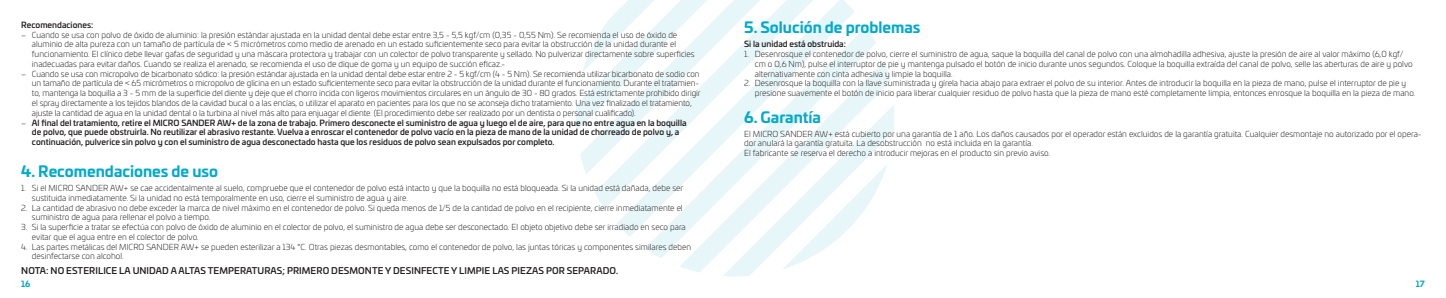
<style>
.page{position:relative;width:1446px;height:298px;background:#fff}
.page>*{position:absolute;margin:0;border:0;box-sizing:border-box;transform-origin:0 0}
.t1{font:700 15px "Univia Pro";color:#0ac}
.t2{font:500 9px "Univia Pro";letter-spacing:.01em;color:#231f20}
.t3{font:300 8.25px/9.8px "Univia Pro";color:#231f20}
.t4{font:500 8.25px/9.8px "Univia Pro";color:#231f20}
.t5{font:700 8.25px "Univia Pro";color:#0ac}
.s1{font-weight:300}
</style>
<div class="page">
<svg style="left:723px;top:105px;width:171px;height:171px"></svg>
<svg style="left:680px;top:62px;width:210px;height:210px"></svg>
<svg style="left:645px;top:27px;width:231px;height:231px"></svg>
<svg style="left:617px;top:0;width:237px;height:237px;fill:#eef8fa"></svg>
<svg style="left:595px;top:0;width:218px;height:209px;fill:#eef8fa"></svg>
<svg style="left:580px;top:0;width:180px;height:174px"></svg>
<svg style="left:576px;top:0;width:131px;height:131px"></svg>
<svg style="left:582px;top:0;width:72px;height:73px"></svg>
<p class="t4" style="left:21px;top:19px;width:74px">Recomendaciones:</p>
<p class="t3" style="left:32px;top:29px;width:664px;text-indent:-11px">– Cuando se usa con polvo de óxido de aluminio: la presión estándar ajustada en la unidad dental debe estar entre 3,5 - 5,5 kgf/cm (0,35 - 0,55 Nm). Se recomienda el uso de óxido de aluminio de alta pureza con un tamaño de partícula de &lt; 5 micrómetros como medio de arenado en un estado suficientemente seco para evitar la obstrucción de la unidad durante el funcionamiento. El clínico debe llevar gafas de seguridad y una máscara protectora y trabajar con un colector de polvo transparente y sellado. No pulverizar directamente sobre superficies inadecuadas para evitar daños. Cuando se realiza el arenado, se recomienda el uso de dique de goma y un equipo de succión eficaz.-</p>
<p class="t3" style="left:32px;top:68px;width:670px;text-indent:-11px">– Cuando se usa con micropolvo de bicarbonato sódico: la presión estándar ajustada en la unidad dental debe estar entre 2 - 5 kgf/cm (4 - 5 Nm). Se recomienda utilizar bicarbonato de sodio con un tamaño de partícula de &lt; 65 micrómetros o micropolvo de glicina en un estado suficientemente seco para evitar la obstrucción de la unidad durante el funcionamiento. Durante el tratamien&shy;to, mantenga la boquilla a 3 - 5 mm de la superficie del diente y deje que el chorro incida con ligeros movimientos circulares en un ángulo de 30 - 80 grados. Está estrictamente prohibido dirigir el spray directamente a los tejidos blandos de la cavidad bucal o a las encías, o utilizar el aparato en pacientes para los que no se aconseja dicho tratamiento. Una vez finalizado el tratamiento, ajuste la cantidad de agua en la unidad dental o la turbina al nivel más alto para enjuagar el diente. (El procedimiento debe ser realizado por un dentista o personal cualificado).</p>
<p class="t4" style="left:32px;top:117px;width:656px;text-indent:-11px"><span class="s1">–</span> Al final del tratamiento, retire el MICRO SANDER AW+ de la zona de trabajo. Primero desconecte el suministro de agua y luego el de aire, para que no entre agua en la boquilla de polvo, que puede obstruirla. No reutilizar el abrasivo restante. Vuelva a enroscar el contenedor de polvo vacío en la pieza de mano de la unidad de chorreado de polvo y, a continuación, pulverice sin polvo y con el suministro de agua desconectado hasta que los residuos de polvo sean expulsados por completo.</p>
<h1 class="t1" style="left:21px;top:159px;width:198px">4. Recomendaciones de uso</h1>
<p class="t3" style="left:32px;top:183px;width:653px;text-indent:-11px">1. Si el MICRO SANDER AW+ se cae accidentalmente al suelo, compruebe que el contenedor de polvo está intacto y que la boquilla no está bloqueada. Si la unidad está dañada, debe ser sustituida inmediatamente. Si la unidad no está temporalmente en uso, cierre el suministro de agua y aire.</p>
<p class="t3" style="left:32px;top:202px;width:652px;text-indent:-11px">2. La cantidad de abrasivo no debe exceder la marca de nivel máximo en el contenedor de polvo. Si queda menos de 1/5 de la cantidad de polvo en el recipiente, cierre inmediatamente el suministro de agua para rellenar el polvo a tiempo.</p>
<p class="t3" style="left:32px;top:222px;width:655px;text-indent:-11px">3. Si la superficie a tratar se efectúa con polvo de óxido de aluminio en el colector de polvo, el suministro de agua debe ser desconectado. El objeto objetivo debe ser irradiado en seco para evitar que el agua entre en el colector de polvo.</p>
<p class="t3" style="left:32px;top:241px;width:661px;text-indent:-11px">4. Las partes metálicas del MICRO SANDER AW+ se pueden esterilizar a 134 °C. Otras piezas desmontables, como el contenedor de polvo, las juntas tóricas y componentes similares deben desinfectarse con alcohol.</p>
<p class="t2" style="left:21px;top:264px;width:598px">NOTA: NO ESTERILICE LA UNIDAD A ALTAS TEMPERATURAS; PRIMERO DESMONTE Y DESINFECTE Y LIMPIE LAS PIEZAS POR SEPARADO.</p>
<h1 class="t1" style="left:744px;top:16px;width:178px">5. Solución de problemas</h1>
<p class="t4" style="left:744px;top:39px;width:103px">Si la unidad está obstruida:</p>
<p class="t3" style="left:755px;top:49px;width:659px;text-indent:-11px">1. Desenrosque el contenedor de polvo, cierre el suministro de agua, saque la boquilla del canal de polvo con una almohadilla adhesiva, ajuste la presión de aire al valor máximo (6,0 kgf/ cm o 0,6 Nm), pulse el interruptor de pie y mantenga pulsado el botón de inicio durante unos segundos. Coloque la boquilla extraída del canal de polvo, selle las aberturas de aire y polvo alternativamente con cinta adhesiva y limpie la boquilla.</p>
<p class="t3" style="left:755px;top:78px;width:662px;text-indent:-11px">2. Desenrosque la boquilla con la llave suministrada y gírela hacia abajo para extraer el polvo de su interior. Antes de introducir la boquilla en la pieza de mano, pulse el interruptor de pie y presione suavemente el botón de inicio para liberar cualquier residuo de polvo hasta que la pieza de mano esté completamente limpia, entonces enrosque la boquilla en la pieza de mano.</p>
<h1 class="t1" style="left:744px;top:105px;width:78px">6. Garantía</h1>
<p class="t3" style="left:744px;top:128px;width:679px">El MICRO SANDER AW+ está cubierto por una garantía de 1 año. Los daños causados por el operador están excluidos de la garantía gratuita. Cualquier desmontaje no autorizado por el opera&shy;dor anulará la garantía gratuita. La desobstrucción no está incluida en la garantía.<br>El fabricante se reserva el derecho a introducir mejoras en el producto sin previo aviso.</p>
<p class="t5" style="left:21px;top:277px;width:11px">16</p>
<p class="t5" style="left:1415px;top:277px;width:10px">17</p>
</div>
